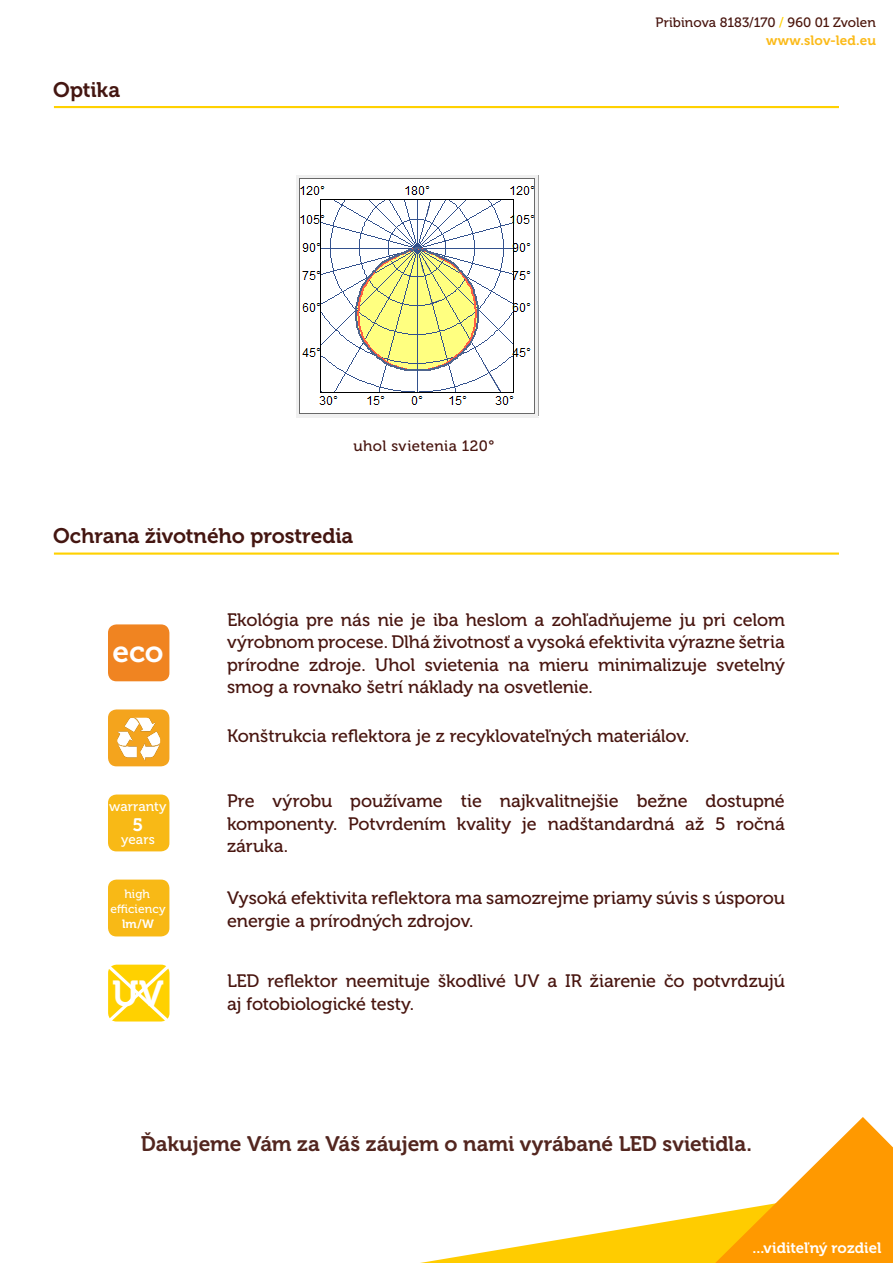
<style>
.page{position:relative;width:893px;height:1263px;background:#fff}
.page>*{position:absolute;margin:0;border:0;box-sizing:border-box;transform-origin:0 0}
.t1{font:36px "Museo 700";color:#fff}
.t2{font:30px "Museo 700";color:#fff}
.t3{font:21px "Museo 700";letter-spacing:-.005em;color:#53261f}
.t4{font:21px "Museo 700";letter-spacing:-.005em;color:#441611}
.t5{font:18px/22.5px "Museo 500";letter-spacing:-.005em;color:#48150f;text-align:justify}
.t6{font:18px "Museo 700";color:#fff}
.t7{font:15px "Museo 700";color:#fff}
.t8{font:15px "Museo 500";letter-spacing:.025em;color:#48150f}
.t9{font:13.5px "Museo 500";color:#48150f}
.t10{font:13.5px "Museo 700";letter-spacing:.005em;color:#fbba18}
.t11{font:13.5px "Museo 500";letter-spacing:.005em;color:#fff}
.t12{font:12px/15px "Museo 500";letter-spacing:.01em;color:#fff;text-align:center}
.s1{color:#ffd100}
.s2{color:#4b150a}
.s3{font-family:"Museo 700"}
</style>
<div class="page">
<svg style="left:420px;top:1117px;width:473px;height:146px"></svg>
<hr style="left:54px;top:106px;width:785px;height:2px;background:#ffd100">
<img style="left:297px;top:176px;width:241px;height:241px">
<hr style="left:54px;top:552px;width:785px;height:3px;background:#ffd100">
<div style="left:108px;top:879px;width:61px;height:57px;background:#f8b916;border-radius:9px"></div>
<div style="left:108px;top:709px;width:61px;height:57px;background:#f4a41d;border-radius:9px"></div>
<img style="left:117px;top:718px;width:43px;height:42px">
<div style="left:108px;top:794px;width:61px;height:57px;background:#f8b916;border-radius:9px"></div>
<div style="left:108px;top:624px;width:61px;height:57px;background:#f08421;border-radius:9px"></div>
<svg style="left:108px;top:964px;width:62px;height:58px;background:#ffd92d"></svg>
<p class="t4" style="left:53px;top:78px;width:68px">Optika</p>
<p class="t8" style="left:354px;top:438px;width:142px">uhol svietenia 120°</p>
<p class="t4" style="left:53px;top:524px;width:302px">Ochrana životného prostredia</p>
<p class="t9" style="left:655px;top:15px;width:222px">Pribinova 8183/170 <span class="s1">/</span> <span class="s2">960 01 Zvolen</span></p>
<p class="t10" style="left:766px;top:33px;width:111px">www.slov-led.eu</p>
<p class="t2" style="left:112px;top:634px;width:53px">eco</p>
<p class="t11" style="left:109px;top:799px;width:59px">warranty</p>
<p class="t6" style="left:133px;top:815px;width:12px">5</p>
<p class="t11" style="left:121px;top:832px;width:35px">years</p>
<p class="t12" style="left:110px;top:886px;width:57px">high efficiency <span class="s3">lm/W</span></p>
<p class="t1" style="left:112px;top:973px;width:53px">UV</p>
<p class="t5" style="left:227px;top:608px;width:559px">Ekológia pre nás nie je iba heslom a zohľadňujeme ju pri celom výrobnom procese. Dlhá životnosť a vysoká efektivita výrazne šetria prírodne zdroje. Uhol svietenia na mieru minimalizuje svetelný smog a rovnako šetrí náklady na osvetlenie.</p>
<p class="t5" style="left:227px;top:725px;width:464px">Konštrukcia reflektora je z recyklovateľných materiálov.</p>
<p class="t5" style="left:227px;top:790px;width:559px">Pre výrobu používame tie najkvalitnejšie bežne dostupné komponenty. Potvrdením kvality je nadštandardná až 5 ročná záruka.</p>
<p class="t5" style="left:227px;top:887px;width:559px">Vysoká efektivita reflektora ma samozrejme priamy súvis s úsporou energie a prírodných zdrojov.</p>
<p class="t5" style="left:227px;top:970px;width:559px">LED reflektor neemituje škodlivé UV a IR žiarenie čo potvrdzujú aj fotobiologické testy.</p>
<p class="t3" style="left:141px;top:1132px;width:613px">Ďakujeme Vám za Váš záujem o nami vyrábané LED svietidla.</p>
<p class="t7" style="left:753px;top:1239px;width:130px">...viditeľný rozdiel</p>
</div>
